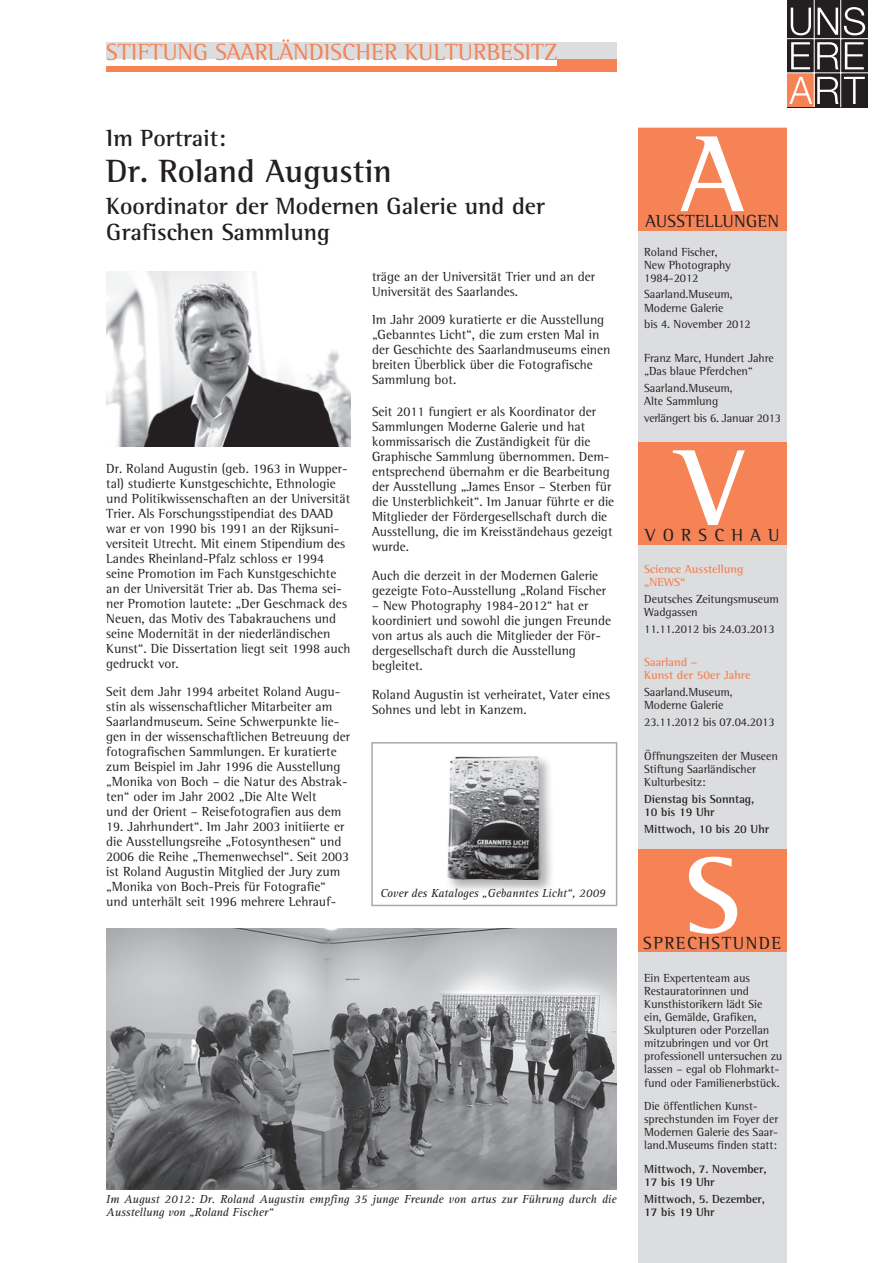
<style>
.page{position:relative;width:893px;height:1263px;background:#fff}
.page>*{position:absolute;margin:0;border:0;box-sizing:border-box;transform-origin:0 0}
.t1{font:700 111px "Rotis Semi Serif";color:#fff}
.t2{font:700 33px "Rotis Semi Serif";color:#231f20}
.t3{font:700 24px/25.5px "Rotis Semi Serif";color:#231f20}
.t4{font:24px "Rotis Semi Serif";color:#f58356}
.t5{font:18px "Rotis Semi Serif";letter-spacing:.08em;color:#231f20}
.t6{font:18px "Rotis Semi Serif";letter-spacing:.01em;color:#231f20}
.t7{font:13.5px/15px "Rotis Semi Serif";color:#231f20}
.t8{font:12px/13px "Rotis Semi Serif";letter-spacing:-.005em;color:#231f20}
.t9{font:italic 12px/13.5px "Rotis Serif";letter-spacing:-.005em;color:#231f20}
.t10{font:700 12px/13px "Rotis Semi Serif";letter-spacing:-.005em;color:#231f20}
.t11{font:700 12px/13px "Rotis Semi Serif";letter-spacing:-.005em;color:#f58356}
</style>
<div class="page">
<div style="left:106px;top:43px;width:511px;height:29px;background:#dcdddf"></div>
<div style="left:106px;top:60px;width:511px;height:12px;background:#f58356"></div>
<div style="left:106px;top:60px;width:451px;height:6px;background:#fff"></div>
<svg style="left:787px;top:0;width:81px;height:107px;fill:#231f20"></svg>
<div style="left:787px;top:73px;width:27px;height:34px;background:#f58356"></div>
<svg style="left:789px;top:77px;width:76px;height:27px"></svg>
<svg style="left:791px;top:42px;width:19px;height:27px"></svg>
<svg style="left:817px;top:42px;width:22px;height:27px"></svg>
<svg style="left:845px;top:42px;width:19px;height:27px"></svg>
<svg style="left:791px;top:8px;width:20px;height:27px"></svg>
<svg style="left:817px;top:8px;width:21px;height:27px"></svg>
<svg style="left:844px;top:7px;width:21px;height:28px"></svg>
<hr style="left:840px;top:0;width:1px;height:107px;background:#fff">
<hr style="left:787px;top:73px;width:81px;height:1px;background:#fff">
<hr style="left:787px;top:38px;width:81px;height:1px;background:#fff">
<hr style="left:814px;top:0;width:1px;height:107px;background:#fff">
<div style="left:638px;top:128px;width:149px;height:1135px;background:#dcdddf"></div>
<div style="left:638px;top:129px;width:149px;height:102px;background:#f58356"></div>
<div style="left:638px;top:442px;width:149px;height:102px;background:#f58356"></div>
<div style="left:638px;top:850px;width:149px;height:102px;background:#f58356"></div>
<img style="left:106px;top:929px;width:511px;height:260px">
<img style="left:106px;top:271px;width:245px;height:175px">
<div style="left:371px;top:742px;width:246px;height:164px;background:#fff;border:2px solid #a8a9ad"></div>
<div style="left:445px;top:754px;width:111px;height:140px;background:#231f20;opacity:.35"></div>
<img style="left:447px;top:756px;width:94px;height:124px">
<h3 class="t4" style="left:106px;top:38px;width:72px">Stiftung</h3>
<h3 class="t4" style="left:215px;top:38px;width:130px">Saarländische</h3>
<h3 class="t4" style="left:384px;top:38px;width:172px">r Kulturbesitz</h3>
<h3 class="t3" style="left:106px;top:125px;width:121px">Im Portrait:</h3>
<h2 class="t2" style="left:106px;top:151px;width:287px">Dr. Roland Augustin</h2>
<h3 class="t3" style="left:106px;top:193px;width:440px">Koordinator der Modernen Galerie und der<br>Grafischen Sammlung</h3>
<p class="t7" style="left:106px;top:461px;width:246px">Dr. Roland Augustin (geb. 1963 in Wupper&shy;tal) studierte Kunstgeschichte, Ethnologie und Politikwissenschaften an der Universität Trier. Als Forschungsstipendiat des DAAD<br>war er von 1990 bis 1991 an der Rijksuni&shy;versiteit Utrecht. Mit einem Stipendium des Landes Rheinland-Pfalz schloss er 1994 seine Promotion im Fach Kunstgeschichte an der Universität Trier ab. Das Thema sei&shy;ner Promotion lautete: „Der Geschmack des Neuen, das Motiv des Tabakrauchens und seine Modernität in der niederländischen Kunst“. Die Dissertation liegt seit 1998 auch gedruckt vor.</p>
<p class="t7" style="left:106px;top:684px;width:245px">Seit dem Jahr 1994 arbeitet Roland Augu&shy;stin als wissenschaftlicher Mitarbeiter am Saarlandmuseum. Seine Schwerpunkte lie&shy;gen in der wissenschaftlichen Betreuung der fotografischen Sammlungen. Er kuratierte zum Beispiel im Jahr 1996 die Ausstellung „Monika von Boch – die Natur des Abstrak&shy;ten“ oder im Jahr 2002 „Die Alte Welt<br>und der Orient – Reisefotografien aus dem</p>
<p class="t7" style="left:106px;top:819px;width:244px">19. Jahrhundert“. Im Jahr 2003 initiierte er die Ausstellungsreihe „Fotosynthesen“ und 2006 die Reihe „Themenwechsel“. Seit 2003 ist Roland Augustin Mitglied der Jury zum „Monika von Boch-Preis für Fotografie“ und unterhält seit 1996 mehrere Lehrauf-</p>
<p class="t7" style="left:372px;top:269px;width:224px">träge an der Universität Trier und an der<br>Universität des Saarlandes.</p>
<p class="t7" style="left:372px;top:312px;width:240px">Im Jahr 2009 kuratierte er die Ausstellung „Gebanntes Licht“, die zum ersten Mal in der Geschichte des Saarlandmuseums einen breiten Überblick über die Fotografische Sammlung bot.</p>
<p class="t7" style="left:372px;top:403px;width:244px">Seit 2011 fungiert er als Koordinator der Sammlungen Moderne Galerie und hat kommissarisch die Zuständigkeit für die Graphische Sammlung übernommen. Dem&shy;entsprechend übernahm er die Bearbeitung der Ausstellung „James Ensor – Sterben für die Unsterblichkeit“. Im Januar führte er die Mitglieder der Fördergesellschaft durch die Ausstellung, die im Kreisständehaus gezeigt wurde.</p>
<p class="t7" style="left:372px;top:568px;width:235px">Auch die derzeit in der Modernen Galerie gezeigte Foto-Ausstellung „Roland Fischer</p>
<p class="t7" style="left:372px;top:598px;width:240px">– New Photography 1984-2012“ hat er koordiniert und sowohl die jungen Freunde von artus als auch die Mitglieder der För&shy;dergesellschaft durch die Ausstellung begleitet.</p>
<p class="t7" style="left:372px;top:687px;width:239px">Roland Augustin ist verheiratet, Vater eines<br>Sohnes und lebt in Kanzem.</p>
<p class="t9" style="left:380px;top:886px;width:227px">Cover des Kataloges „Gebanntes Licht“, 2009</p>
<p class="t9" style="left:106px;top:1193px;width:512px">Im August 2012: Dr. Roland Augustin empfing 35 junge Freunde von artus zur Führung durch die<br>Ausstellung von „Roland Fischer“</p>
<h1 class="t1" style="left:679px;top:107px;width:67px">A</h1>
<h3 class="t6" style="left:645px;top:211px;width:135px">AUSSTELLUNGEN</h3>
<p class="t8" style="left:644px;top:245px;width:88px">Roland Fischer,<br>New Photography<br>1984-2012</p>
<p class="t8" style="left:644px;top:288px;width:90px">Saarland.Museum,<br>Moderne Galerie</p>
<p class="t8" style="left:644px;top:318px;width:108px">bis 4. November 2012</p>
<p class="t8" style="left:644px;top:352px;width:131px">Franz Marc, Hundert Jahre „Das blaue Pferdchen“</p>
<p class="t8" style="left:644px;top:381px;width:90px">Saarland.Museum,<br>Alte Sammlung</p>
<p class="t8" style="left:644px;top:411px;width:138px">verlängert bis 6. Januar 2013</p>
<h1 class="t1" style="left:678px;top:421px;width:69px">V</h1>
<h3 class="t5" style="left:698px;top:525px;width:82px">SCHAU</h3>
<h3 class="t5" style="left:645px;top:525px;width:33px">V OR</h3>
<p class="t11" style="left:644px;top:562px;width:101px">Science Ausstellung „NEWS“</p>
<p class="t8" style="left:644px;top:592px;width:136px">Deutsches Zeitungsmuseum<br>Wadgassen</p>
<p class="t8" style="left:644px;top:622px;width:132px">11.11.2012 bis 24.03.2013</p>
<p class="t11" style="left:644px;top:656px;width:108px">Saarland –<br>Kunst der 50er Jahre</p>
<p class="t8" style="left:644px;top:686px;width:90px">Saarland.Museum,<br>Moderne Galerie</p>
<p class="t8" style="left:644px;top:715px;width:132px">23.11.2012 bis 07.04.2013</p>
<p class="t8" style="left:644px;top:749px;width:135px">Öffnungszeiten der Museen<br>Stiftung Saarländischer<br>Kulturbesitz:</p>
<p class="t10" style="left:644px;top:792px;width:112px">Dienstag bis Sonntag,<br>10 bis 19 Uhr</p>
<p class="t10" style="left:644px;top:822px;width:126px">Mittwoch, 10 bis 20 Uhr</p>
<h1 class="t1" style="left:684px;top:829px;width:57px">S</h1>
<h3 class="t5" style="left:643px;top:932px;width:139px">SPRECHSTUNDE</h3>
<p class="t8" style="left:644px;top:971px;width:140px">Ein Expertenteam aus<br>Restauratorinnen und<br>Kunsthistorikern lädt Sie ein, Gemälde, Grafiken,<br>Skulpturen oder Porzellan mitzubringen und vor Ort professionell untersuchen zu lassen – egal ob Flohmarkt&shy;fund oder Familienerbstück.</p>
<p class="t8" style="left:644px;top:1099px;width:135px">Die öffentlichen Kunst&shy;sprechstunden im Foyer der<br>Modernen Galerie des Saar&shy;land.Museums finden statt:</p>
<p class="t10" style="left:644px;top:1162px;width:124px">Mittwoch, 7. November,<br>17 bis 19 Uhr</p>
<p class="t10" style="left:644px;top:1192px;width:122px">Mittwoch, 5. Dezember,<br>17 bis 19 Uhr</p>
</div>
